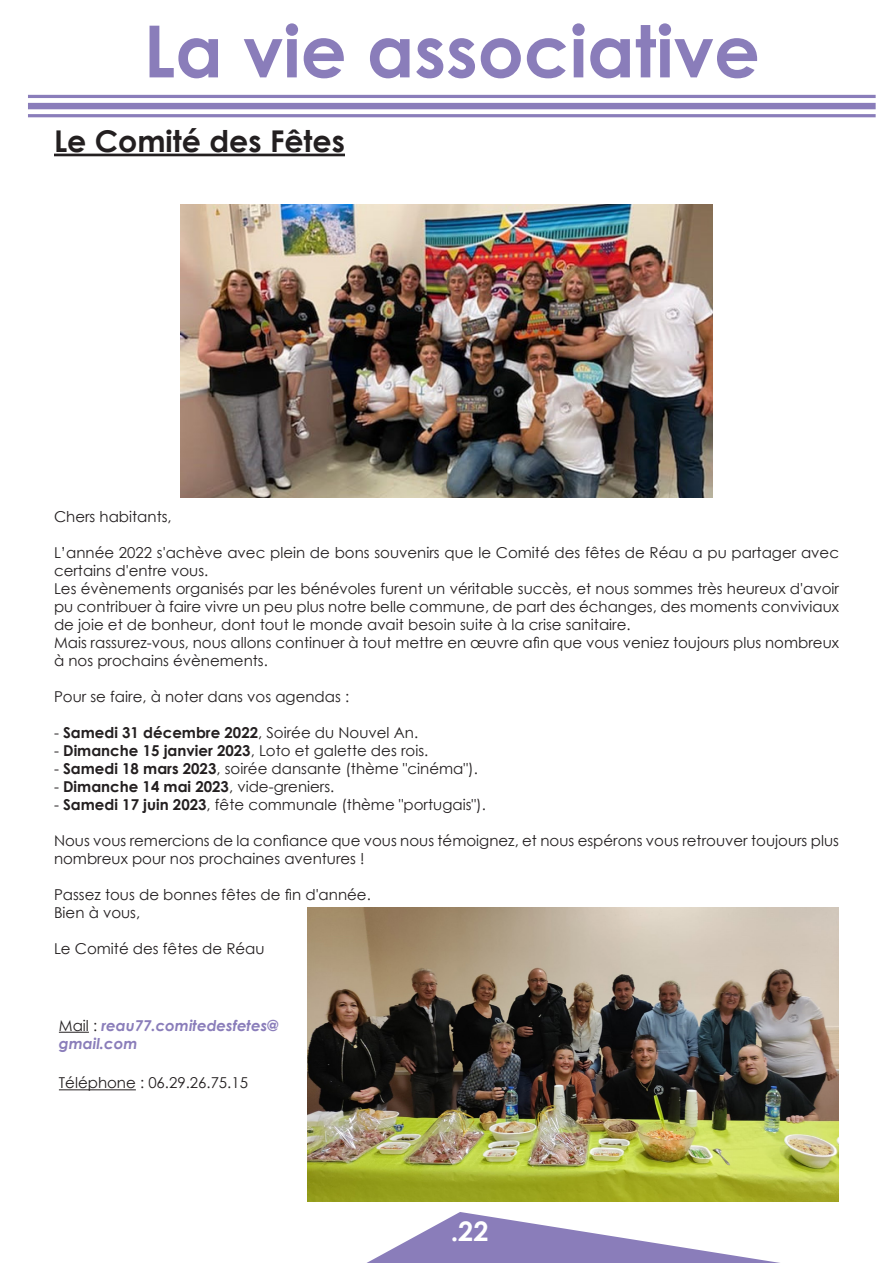
<style>
.page{position:relative;width:893px;height:1263px;background:#fff}
.page>*{position:absolute;margin:0;border:0;box-sizing:border-box;transform-origin:0 0}
.t1{font:700 72px "Century Gothic";color:#8a7dba}
.t2{font:700 30px "Century Gothic";color:#231f20}
.t3{font:700 27px "Century Gothic";color:#fff}
.t4{font:15px/18px "Century Gothic";color:#231f20}
.t5{font:700 15px "Century Gothic";color:#231f20}
.t6{font:italic 700 15px/18px "Century Gothic";color:#8a7dba}
.s1{font-weight:400}
.s2{font-weight:700}
.s3{font-weight:400;font-style:normal;color:#231f20}
</style>
<div class="page">
<svg style="left:367px;top:1212px;width:413px;height:51px"></svg>
<hr style="left:28px;top:95px;width:848px;height:3px;background:#8a7dba">
<div style="left:28px;top:103px;width:848px;height:6px;background:#8a7dba"></div>
<hr style="left:28px;top:114px;width:848px;height:3px;background:#8a7dba">
<hr style="left:54px;top:154px;width:291px;height:2px;background:#231f20">
<img style="left:181px;top:204px;width:531px;height:293px">
<img style="left:307px;top:908px;width:532px;height:293px">
<hr style="left:59px;top:1032px;width:30px;height:1px;background:#231f20">
<hr style="left:59px;top:1089px;width:77px;height:1px;background:#231f20">
<p class="t1" style="left:144px;top:-3px;width:618px">La vie associative</p>
<p class="t2" style="left:54px;top:119px;width:292px">Le Comité des Fêtes</p>
<p class="t4" style="left:54px;top:507px;width:119px">Chers habitants,</p>
<p class="t4" style="left:54px;top:543px;width:786px">L’année 2022 s'achève avec plein de bons souvenirs que le Comité des fêtes de Réau a pu partager avec certains d'entre vous.</p>
<p class="t4" style="left:54px;top:579px;width:786px;text-align:justify">Les évènements organisés par les bénévoles furent un véritable succès, et nous sommes très heureux d'avoir pu contribuer à faire vivre un peu plus notre belle commune, de part des échanges, des moments conviviaux de joie et de bonheur, dont tout le monde avait besoin suite à la crise sanitaire.</p>
<p class="t4" style="left:54px;top:633px;width:786px">Mais rassurez-vous, nous allons continuer à tout mettre en œuvre afin que vous veniez toujours plus nombreux à nos prochains évènements.</p>
<p class="t4" style="left:54px;top:687px;width:297px">Pour se faire, à noter dans vos agendas :</p>
<p class="t5" style="left:54px;top:721px;width:366px"><span class="s1">-</span> Samedi 31 décembre 2022<span class="s1">, Soirée du Nouvel An.</span></p>
<p class="t4" style="left:54px;top:741px;width:376px">- <span class="s2">Dimanche 15 janvier 2023</span>, Loto et galette des rois.</p>
<p class="t4" style="left:54px;top:759px;width:425px">- <span class="s2">Samedi 18 mars 2023</span>, soirée dansante (thème "cinéma").</p>
<p class="t5" style="left:54px;top:775px;width:282px"><span class="s1">-</span> Dimanche 14 mai 2023<span class="s1">, vide-greniers.</span></p>
<p class="t4" style="left:54px;top:795px;width:433px">- <span class="s2">Samedi 17 juin 2023</span>, fête communale (thème "portugais").</p>
<p class="t4" style="left:54px;top:831px;width:786px">Nous vous remercions de la confiance que vous nous témoignez, et nous espérons vous retrouver toujours plus nombreux pour nos prochaines aventures !</p>
<p class="t4" style="left:54px;top:885px;width:318px">Passez tous de bonnes fêtes de fin d'année.</p>
<p class="t4" style="left:54px;top:903px;width:88px">Bien à vous,</p>
<p class="t4" style="left:54px;top:939px;width:212px">Le Comité des fêtes de Réau</p>
<p class="t6" style="left:59px;top:1016px;width:221px"><span class="s3">Mail :</span> reau77.comitedesfetes@ gmail.com</p>
<p class="t4" style="left:59px;top:1074px;width:191px">Téléphone : 06.29.26.75.15</p>
<p class="t3" style="left:451px;top:1211px;width:39px">.22</p>
</div>
